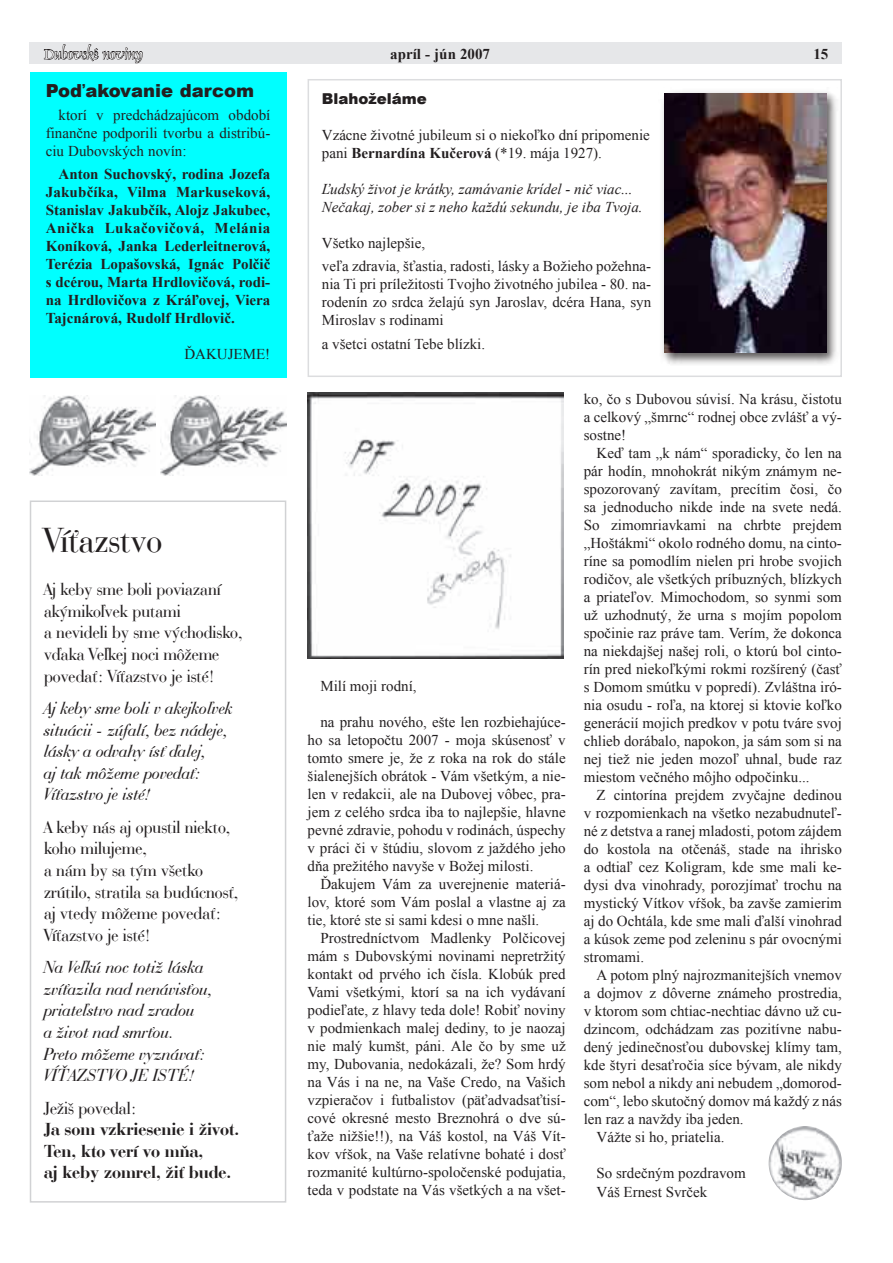
<style>
.page{position:relative;width:893px;height:1263px;background:#fff}
.page>*{position:absolute;margin:0;border:0;box-sizing:border-box;transform-origin:0 0}
.t1{font:36px "Bauer Bodoni AT";color:#231f20}
.t2{font:18px/21.6px "Bauer Bodoni AT";color:#231f20}
.t3{font:18px/21.6px "Bauer Bodoni AT Italic";color:#231f20}
.t4{font:18px/21.6px "Bauer Bodoni AT Bold";color:#231f20}
.t5{font:900 18px "Arial";color:#231f20}
.t6{font:15px/18px "Times New Roman";color:#231f20;text-align:justify}
.t7{font:700 15px/18px "Times New Roman";color:#231f20;text-align:justify}
.t8{font:italic 15px/18px "Times New Roman";color:#231f20}
.t9{font:15px "Dauphin Plain";color:#fff}
.t10{font:900 15px "Arial";color:#231f20}
.s1{font-weight:700}
</style>
<div class="page">
<div style="left:30px;top:43px;width:812px;height:21px;background:#e6e7e9"></div>
<svg style="left:44px;top:42px;width:99px;height:21px"></svg>
<div style="left:308px;top:79px;width:534px;height:298px;border:2px solid #dcdddf"></div>
<div style="left:658px;top:87px;width:182px;height:279px;background:#231f20;opacity:.75"></div>
<img style="left:664px;top:93px;width:162px;height:260px">
<div style="left:30px;top:73px;width:256px;height:305px;background:#0ff"></div>
<img style="left:769px;top:1126px;width:73px;height:74px;border-radius:50%">
<img style="left:308px;top:393px;width:255px;height:265px">
<div style="left:30px;top:500px;width:256px;height:702px;border:2px solid #d1d2d4"></div>
<img style="left:30px;top:395px;width:125px;height:81px">
<img style="left:161px;top:395px;width:125px;height:81px">
<p class="t9" style="left:44px;top:45px;width:100px">Dubovské noviny</p>
<p class="t7" style="left:390px;top:44px;width:101px">apríl - jún 2007</p>
<p class="t7" style="left:813px;top:44px;width:16px">15</p>
<p class="t10" style="left:322px;top:88px;width:107px">Blahoželáme</p>
<p class="t6" style="left:322px;top:126px;width:330px">Vzácne životné jubileum si o niekoľko dní pripomenie pani <span class="s1">Bernardína Kučerová</span> (*19. mája 1927).</p>
<p class="t8" style="left:322px;top:180px;width:322px">Ľudský život je krátky, zamávanie krídel - nič viac...<br>Nečakaj, zober si z neho každú sekundu, je iba Tvoja.</p>
<p class="t6" style="left:322px;top:231px;width:331px;line-height:23.4px">Všetko najlepšie,<br>veľa zdravia, šťastia, radosti, lásky a Božieho požehna-</p>
<p class="t6" style="left:322px;top:275px;width:331px">nia Ti pri príležitosti Tvojho životného jubilea - 80. na&shy;rodenín zo srdca želajú syn Jaroslav, dcéra Hana, syn Miroslav s rodinami</p>
<p class="t6" style="left:322px;top:335px;width:165px">a všetci ostatní Tebe blízki.</p>
<p class="t5" style="left:46px;top:77px;width:210px">Poďakovanie darcom</p>
<p class="t6" style="left:46px;top:106px;width:226px;text-indent:13px">ktorí v predchádzajúcom období finančne podporili tvorbu a distribú&shy;ciu Dubovských novín:</p>
<p class="t7" style="left:46px;top:165px;width:226px;text-indent:13px">Anton Suchovský, rodina Jozefa Jakubčíka, Vilma Markuseková, Stanislav Jakubčík, Alojz Jakubec, Anička Lukačovičová, Melánia Koníková, Janka Lederleitnerová, Terézia Lopašovská, Ignác Polčič s dcérou, Marta Hrdlovičová, rodi&shy;na Hrdlovičova z Kráľovej, Viera Tajcnárová, Rudolf Hrdlovič.</p>
<p class="t6" style="left:184px;top:345px;width:87px">ĎAKUJEME!</p>
<h1 class="t1" style="left:44px;top:520px;width:120px">Víťazstvo</h1>
<p class="t2" style="left:44px;top:579px;width:200px">Aj keby sme boli poviazaní akýmikoľvek putami<br>a nevideli by sme východisko, vďaka Veľkej noci môžeme povedať: Víťazstvo je isté!</p>
<p class="t3" style="left:44px;top:697px;width:191px">Aj keby sme boli v akejkoľvek situácii - zúfalí, bez nádeje, lásky a odvahy ísť ďalej,<br>aj tak môžeme povedať:<br>Víťazstvo je isté!</p>
<p class="t2" style="left:44px;top:816px;width:196px">A keby nás aj opustil niekto, koho milujeme,<br>a nám by sa tým všetko zrútilo, stratila sa budúcnosť, aj vtedy môžeme povedať:<br>Víťazstvo je isté!</p>
<p class="t3" style="left:44px;top:957px;width:170px">Na Veľkú noc totiž láska zvíťazila nad nenávisťou, priateľstvo nad zradou<br>a život nad smrťou.<br>Preto môžeme vyznávať:<br>VÍŤAZSTVO JE ISTÉ!</p>
<p class="t2" style="left:44px;top:1097px;width:94px">Ježiš povedal:</p>
<p class="t4" style="left:44px;top:1119px;width:197px">Ja som vzkriesenie i život.<br>Ten, kto verí vo mňa,<br>aj keby zomrel, žiť bude.</p>
<p class="t6" style="left:320px;top:677px;width:98px">Milí moji rodní,</p>
<p class="t6" style="left:308px;top:713px;width:260px;text-indent:13px">na prahu nového, ešte len rozbiehajúce&shy;ho sa letopočtu 2007 - moja skúsenosť v tomto smere je, že z roka na rok do stále šialenejších obrátok - Vám všetkým, a nie&shy;len v redakcii, ale na Dubovej vôbec, pra&shy;jem z celého srdca iba to najlepšie, hlavne pevné zdravie, pohodu v rodinách, úspechy v práci či v štúdiu, slovom z jaždého jeho dňa prežitého navyše v Božej milosti.</p>
<p class="t6" style="left:308px;top:875px;width:260px;text-indent:13px">Ďakujem Vám za uverejnenie materiá&shy;lov, ktoré som Vám poslal a vlastne aj za tie, ktoré ste si sami kdesi o mne našli.</p>
<p class="t6" style="left:308px;top:929px;width:260px;text-indent:13px">Prostredníctvom Madlenky Polčicovej mám s Dubovskými novinami nepretržitý kontakt od prvého ich čísla. Klobúk pred Vami všetkými, ktorí sa na ich vydávaní podieľate, z hlavy teda dole! Robiť noviny v podmienkach malej dediny, to je naozaj nie malý kumšt, páni. Ale čo by sme už my, Dubovania, nedokázali, že? Som hrdý na Vás i na ne, na Vaše Credo, na Vašich vzpieračov i futbalistov (päťadvadsaťtisí&shy;cové okresné mesto Breznohrá o dve sú&shy;ťaže nižšie!!), na Váš kostol, na Váš Vít&shy;kov vŕšok, na Vaše relatívne bohaté i dosť rozmanité kultúrno-spoločenské podujatia, teda v podstate na Vás všetkých a na všet-</p>
<p class="t6" style="left:584px;top:390px;width:260px">ko, čo s Dubovou súvisí. Na krásu, čistotu a celkový „šmrnc“ rodnej obce zvlášť a vý&shy;sostne!</p>
<p class="t6" style="left:584px;top:444px;width:260px;text-indent:13px">Keď tam „k nám“ sporadicky, čo len na pár hodín, mnohokrát nikým známym ne&shy;spozorovaný zavítam, precítim čosi, čo sa jednoducho nikde inde na svete nedá.<br>So zimomriavkami na chrbte prejdem „Hoštákmi“ okolo rodného domu, na cinto&shy;ríne sa pomodlím nielen pri hrobe svojich rodičov, ale všetkých príbuzných, blízkych a priateľov. Mimochodom, so synmi som už uzhodnutý, že urna s mojím popolom spočinie raz práve tam. Verím, že dokonca na niekdajšej našej roli, o ktorú bol cinto&shy;rín pred niekoľkými rokmi rozšírený (časť s Domom smútku v popredí). Zvláštna iró&shy;nia osudu - roľa, na ktorej si ktovie koľko generácií mojich predkov v potu tváre svoj chlieb dorábalo, napokon, ja sám som si na nej tiež nie jeden mozoľ uhnal, bude raz miestom večného môjho odpočinku...</p>
<p class="t6" style="left:584px;top:786px;width:260px;text-indent:13px">Z cintorína prejdem zvyčajne dedinou v rozpomienkach na všetko nezabudnuteľ&shy;né z detstva a ranej mladosti, potom zájdem do kostola na otčenáš, stade na ihrisko a odtiaľ cez Koligram, kde sme mali ke&shy;dysi dva vinohrady, porozjímať trochu na mystický Vítkov vŕšok, ba zavše zamierim aj do Ochtála, kde sme mali ďalší vinohrad a kúsok zeme pod zeleninu s pár ovocnými stromami.</p>
<p class="t6" style="left:596px;top:966px;width:247px">A potom plný najrozmanitejších vnemov</p>
<p class="t6" style="left:584px;top:984px;width:260px">a dojmov z dôverne známeho prostredia,</p>
<p class="t6" style="left:584px;top:1002px;width:260px">v ktorom som chtiac-nechtiac dávno už cu-</p>
<p class="t6" style="left:584px;top:1020px;width:260px">dzincom, odchádzam zas pozitívne nabu-</p>
<p class="t6" style="left:584px;top:1038px;width:260px">dený jedinečnosťou dubovskej klímy tam,</p>
<p class="t6" style="left:584px;top:1056px;width:260px">kde štyri desaťročia síce bývam, ale nikdy</p>
<p class="t6" style="left:584px;top:1074px;width:260px">som nebol a nikdy ani nebudem „domorod-</p>
<p class="t6" style="left:584px;top:1092px;width:260px">com“, lebo skutočný domov má každý z nás</p>
<p class="t6" style="left:584px;top:1110px;width:161px">len raz a navždy iba jeden.</p>
<p class="t6" style="left:596px;top:1128px;width:129px">Vážte si ho, priatelia.</p>
<p class="t6" style="left:596px;top:1164px;width:151px">So srdečným pozdravom<br>Váš Ernest Svrček</p>
</div>
